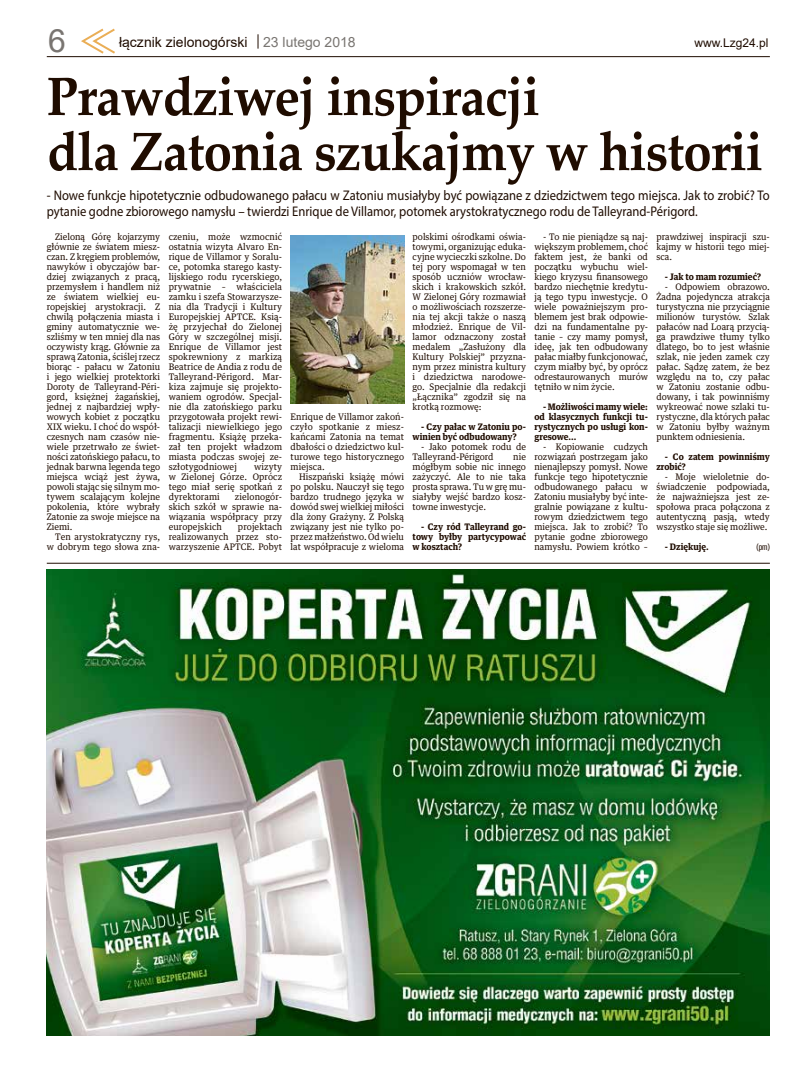
<style>
.page{position:relative;width:794px;height:1078px;background:#fff}
.page>*{position:absolute;margin:0;border:0;box-sizing:border-box;transform-origin:0 0}
.t1{font:700 54px/55px "Palatino Linotype";letter-spacing:-.02em;color:#1f0c00;scale:.95 1}
.t2{font:32px "Arial";color:#797571}
.t3{font:14px/16px "Myriad Pro";color:#1f0c00;scale:.9 1}
.t4{font:14px "Arial";color:#1f0c00}
.t5{font:12px "Arial";color:#1f0c00}
.t6{font:9px/10px "Guardian Text Egyp";color:#1f0c00;text-align:justify;scale:.95 1}
.t7{font:700 9px/10px "Guardian Text Egyp";color:#1f0c00;scale:.95 1}
.t8{font:9px "Guardian Sans X Cond";color:#1f0c00}
.s1{color:#797571}
</style>
<div class="page">
<svg style="left:81px;top:28px;width:34px;height:26px"></svg>
<hr style="left:47px;top:56px;width:723px;height:1px;background:#1f0c00">
<svg style="left:258px;top:34px;width:1px;height:15px"></svg>
<hr style="left:47px;top:563px;width:723px;height:1px;background:#1f0c00">
<img style="left:47px;top:569px;width:723px;height:466px">
<img style="left:291px;top:236px;width:113px;height:167px">
<h2 class="t2" style="left:48px;top:18px;width:19px">6</h2>
<h3 class="t4" style="left:119px;top:33px;width:238px">łącznik zielonogórski <span class="s1">23 lutego 2018</span></h3>
<h3 class="t5" style="left:694px;top:35px;width:76px">www.Lzg24.pl</h3>
<h1 class="t1" style="left:47px;top:67px;width:755px">Prawdziwej inspiracji<br>dla Zatonia szukajmy w historii</h1>
<p class="t3" style="left:47px;top:187px;width:805px">- Nowe funkcje hipotetycznie odbudowanego pałacu w Zatoniu musiałyby być powiązane z dziedzictwem tego miejsca. Jak to zrobić? To pytanie godne zbiorowego namysłu – twierdzi Enrique de Villamor, potomek arystokratycznego rodu de Talleyrand-Périgord.</p>
<p class="t6" style="left:47px;top:231px;width:121px;text-indent:9px">Zieloną Górę kojarzymy głównie ze światem miesz&shy;czan. Z kręgiem problemów, nawyków i obyczajów bar&shy;dziej związanych z pracą, przemysłem i handlem niż ze światem wielkiej eu&shy;ropejskiej arystokracji. Z chwilą połączenia miasta i gminy automatycznie we&shy;szliśmy w ten mniej dla nas oczywisty krąg. Głównie za sprawą Zatonia, ściślej rzecz biorąc - pałacu w Zatoniu i jego wielkiej protektorki Doroty de Talleyrand-Péri&shy;gord, księżnej żagańskiej, jednej z najbardziej wpły&shy;wowych kobiet z początku XIX wieku. I choć do współ&shy;czesnych nam czasów nie&shy;wiele przetrwało ze świet&shy;ności zatońskiego pałacu, to jednak barwna legenda tego miejsca wciąż jest żywa, powoli stając się silnym mo&shy;tywem scalającym kolejne pokolenia, które wybrały Zatonie za swoje miejsce na Ziemi.</p>
<p class="t6" style="left:47px;top:531px;width:121px;text-align:right">Ten arystokratyczny rys, w dobrym tego słowa zna-</p>
<p class="t6" style="left:412px;top:231px;width:121px">polskimi ośrodkami oświa&shy;towymi, organizując eduka&shy;cyjne wycieczki szkolne. Do tej pory wspomagał w ten sposób uczniów wrocław&shy;skich i krakowskich szkół.<br>W Zielonej Góry rozmawiał o możliwościach rozszerze&shy;nia tej akcji także o naszą młodzież. Enrique de Vil&shy;lamor odznaczony został medalem „Zasłużony dla Kultury Polskiej” przyzna&shy;nym przez ministra kultury i dziedzictwa narodowe&shy;go. Specjalnie dla redakcji „Łącznika” zgodził się na krotką rozmowę:</p>
<p class="t7" style="left:412px;top:421px;width:121px;text-indent:9px">- Czy pałac w Zatoniu po&shy;winien być odbudowany?</p>
<p class="t6" style="left:412px;top:441px;width:121px;text-indent:9px">- Jako potomek rodu de<br>Talleyrand-Périgord</p>
<p class="t6" style="left:169px;top:231px;width:121px">czeniu, może wzmocnić ostatnia wizyta Alvaro En&shy;rique de Villamor y Soralu&shy;ce, potomka starego kasty&shy;lijskiego rodu rycerskiego, prywatnie – właściciela zamku i szefa Stowarzysze&shy;nia dla Tradycji i Kultury Europejskiej APTCE. Ksią&shy;żę przyjechał do Zielonej Góry w szczególnej misji.<br>Enrique de Villamor jest spokrewniony z markizą Beatrice de Andia z rodu de Talleyrand-Périgord. Mar&shy;kiza zajmuje się projekto&shy;waniem ogrodów. Specjal&shy;nie dla zatońskiego parku przygotowała projekt rewi&shy;talizacji niewielkiego jego fragmentu. Książę przeka&shy;zał ten projekt władzom miasta podczas swojej ze&shy;szłotygodniowej</p>
<p class="t6" style="left:656px;top:231px;width:121px">prawdziwej inspiracji szu&shy;kajmy w historii tego miej&shy;sca.</p>
<p class="t7" style="left:665px;top:271px;width:103px">- Jak to mam rozumieć?</p>
<p class="t6" style="left:656px;top:281px;width:121px;text-indent:9px">- Odpowiem obrazowo.<br>Żadna pojedyncza atrakcja turystyczna nie przyciągnie milionów turystów. Szlak pałaców nad Loarą przycią&shy;ga prawdziwe tłumy tylko dlatego, bo to jest właśnie szlak, nie jeden zamek czy pałac. Sądzę zatem, że bez względu na to, czy pałac w Zatoniu zostanie odbu&shy;dowany, i tak powinniśmy wykreować nowe szlaki tu&shy;rystyczne, dla których pałac w Zatoniu byłby ważnym punktem odniesienia.</p>
<p class="t7" style="left:656px;top:451px;width:121px;text-indent:9px">- Co zatem powinniśmy zrobić?</p>
<p class="t6" style="left:656px;top:471px;width:121px;text-indent:9px">- Moje wieloletnie do&shy;świadczenie podpowiada, że najważniejsza jest ze&shy;społowa praca połączona z autentyczną pasją, wtedy wszystko staje się możliwe.</p>
<p class="t7" style="left:665px;top:541px;width:48px">- Dziękuję.</p>
<p class="t8" style="left:756px;top:541px;width:15px">(pm)</p>
<p class="t6" style="left:534px;top:231px;width:121px;text-indent:9px">- To nie pieniądze są naj&shy;większym problemem, choć faktem jest, że banki od początku wybuchu wiel&shy;kiego kryzysu finansowego bardzo niechętnie kredytu&shy;ją tego typu inwestycje. O wiele poważniejszym pro&shy;blemem jest brak odpowie&shy;dzi na fundamentalne py&shy;tanie – czy mamy pomysł, ideę, jak ten odbudowany pałac miałby funkcjonować, czym miałby być, by oprócz odrestaurowanych murów tętniło w nim życie.</p>
<p class="t7" style="left:534px;top:401px;width:121px;text-align:justify;text-indent:9px">- Możliwości mamy wiele: od klasycznych funkcji tu&shy;rystycznych po usługi kon&shy;gresowe...</p>
<p class="t6" style="left:534px;top:441px;width:121px;text-indent:9px">- Kopiowanie cudzych rozwiązań postrzegam jako nienajlepszy pomysł. Nowe funkcje tego hipotetycznie odbudowanego pałacu w Zatoniu musiałyby być inte&shy;gralnie powiązane z kultu&shy;rowym dziedzictwem tego miejsca. Jak to zrobić? To pytanie godne zbiorowego namysłu. Powiem krótko –</p>
<p class="t6" style="left:291px;top:411px;width:121px">Enrique de Villamor zakoń&shy;czyło spotkanie z miesz&shy;kańcami Zatonia na temat dbałości o dziedzictwo kul&shy;turowe tego historycznego miejsca.</p>
<p class="t6" style="left:291px;top:471px;width:121px;text-indent:9px">Hiszpański książę mówi po polsku. Nauczył się tego bardzo trudnego języka w dowód swej wielkiej miłości dla żony Grażyny. Z Polską związany jest nie tylko po&shy;przez małżeństwo. Od wielu lat współpracuje z wieloma</p>
<p class="t6" style="left:412px;top:451px;width:121px;text-indent:101px">nie mógłbym sobie nic innego zażyczyć. Ale to nie taka prosta sprawa. Tu w grę mu&shy;siałyby wejść bardzo kosz&shy;towne inwestycje.</p>
<p class="t7" style="left:412px;top:521px;width:121px;text-align:justify;text-indent:9px">- Czy ród Talleyrand go&shy;towy byłby partycypować w kosztach?</p>
<p class="t6" style="left:169px;top:461px;width:121px;text-indent:85px">wizyty w Zielonej Górze. Oprócz tego miał serię spotkań z dyrektorami</p>
<p class="t6" style="left:169px;top:491px;width:121px;text-indent:66px">zielonogór&shy;skich szkół w sprawie na&shy;wiązania współpracy przy europejskich</p>
<p class="t6" style="left:169px;top:521px;width:121px;text-indent:69px">projektach realizowanych przez sto&shy;warzyszenie APTCE. Pobyt</p>
</div>
